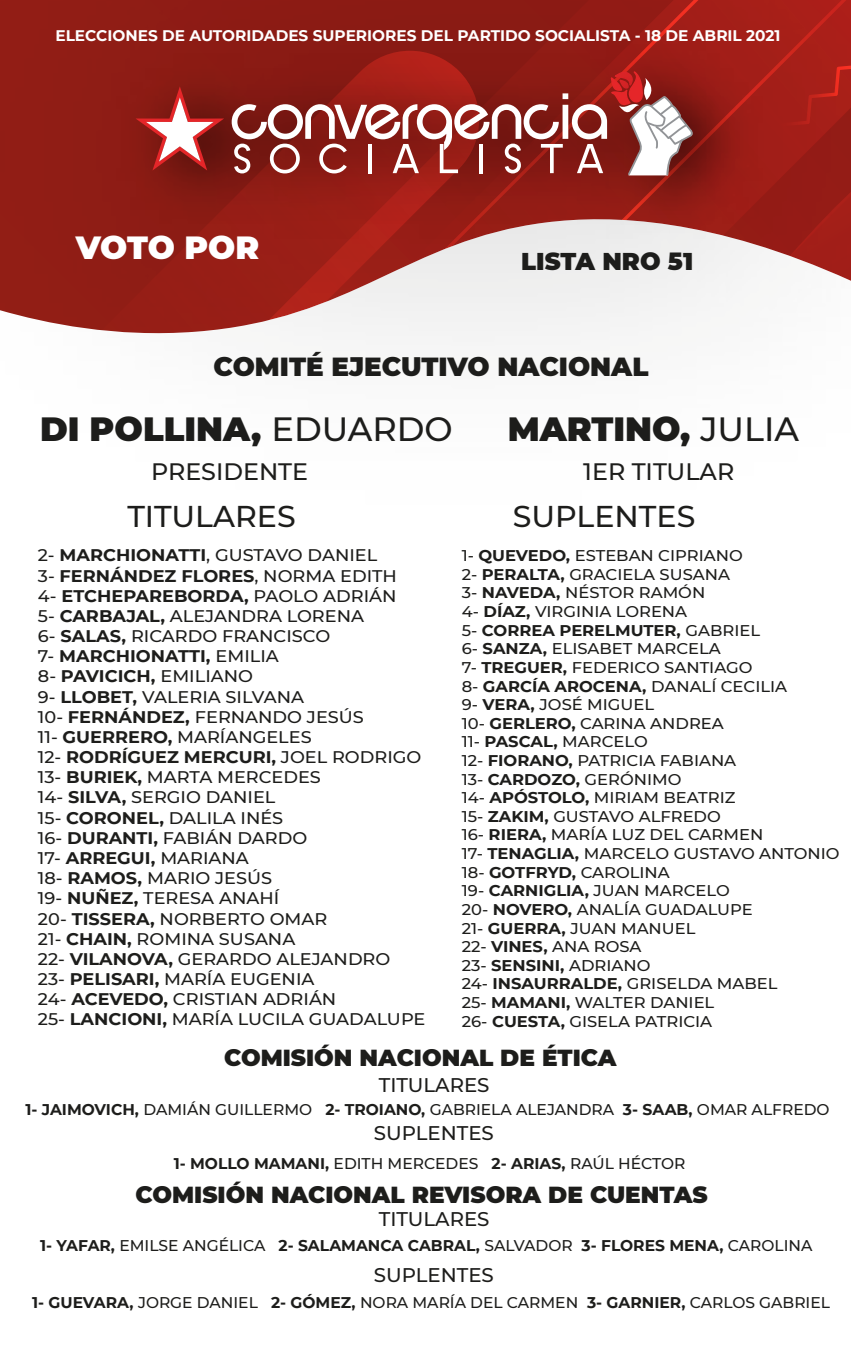
<style>
.page{position:relative;width:851px;height:1347px;background:#fff}
.page>*{position:absolute;margin:0;border:0;box-sizing:border-box;transform-origin:0 0}
.t1{font:900 33.5px "Montserrat";color:#1d1d1b}
.t2{font:900 32px "Montserrat";letter-spacing:-.01em;color:#fff}
.t3{font:500 30px "Montserrat";color:#1d1d1b}
.t4{font:900 26.25px "Montserrat";color:#1d1d1b}
.t5{font:900 24.25px "Montserrat";color:#1d1d1b}
.t6{font:500 23.75px "Montserrat";color:#1d1d1b}
.t7{font:900 23.25px "Montserrat";color:#1d1d1b}
.t8{font:500 19.75px "Montserrat";color:#1d1d1b}
.t9{font:500 16.75px/20.2px "Montserrat";color:#1d1d1b;scale:1.05 1}
.t10{font:500 15.5px/18.5px "Montserrat";color:#1d1d1b;scale:1.05 1}
.t11{font:500 15.5px "Montserrat";color:#1d1d1b}
.t12{font:700 15.5px "Montserrat";color:#1d1d1b}
.t13{font:700 15.25px "Montserrat";color:#fff}
.s1{font-weight:500}
.s2{font-weight:700}
</style>
<div class="page">
<img style="left:0;top:0;width:850px;height:342px">
<img style="left:86px;top:10px;width:697px;height:243px">
<svg style="left:136px;top:86px;width:88px;height:84px"></svg>
<svg style="left:232px;top:64px;width:460px;height:113px"></svg>
<p class="t13" style="left:55px;top:25px;width:726px">ELECCIONES DE AUTORIDADES SUPERIORES DEL PARTIDO SOCIALISTA - 18 DE ABRIL 2021</p>
<h2 class="t2" style="left:76px;top:224px;width:185px">VOTO POR</h2>
<h3 class="t5" style="left:521px;top:244px;width:173px">LISTA NRO 51</h3>
<h3 class="t4" style="left:213px;top:347px;width:436px">COMITÉ EJECUTIVO NACIONAL</h3>
<h1 class="t1" style="left:40px;top:404px;width:414px">DI POLLINA, <span class="s1">EDUARDO</span></h1>
<h1 class="t1" style="left:507px;top:404px;width:293px">MARTINO, <span class="s1">JULIA</span></h1>
<h3 class="t6" style="left:151px;top:455px;width:158px">PRESIDENTE</h3>
<h3 class="t6" style="left:583px;top:455px;width:152px">1ER TITULAR</h3>
<h3 class="t3" style="left:127px;top:495px;width:170px">TITULARES</h3>
<h3 class="t3" style="left:513px;top:495px;width:184px">SUPLENTES</h3>
<p class="t9" style="left:38px;top:544px;width:370px">2- <span class="s2">MARCHIONATTI</span>, GUSTAVO DANIEL<br>3- <span class="s2">FERNÁNDEZ FLORES</span>, NORMA EDITH<br>4- <span class="s2">ETCHEPAREBORDA,</span> PAOLO ADRIÁN<br>5- <span class="s2">CARBAJAL,</span> ALEJANDRA LORENA<br>6- <span class="s2">SALAS,</span> RICARDO FRANCISCO<br>7- <span class="s2">MARCHIONATTI,</span> EMILIA<br>8- <span class="s2">PAVICICH,</span> EMILIANO<br>9- <span class="s2">LLOBET,</span> VALERIA SILVANA<br>10- <span class="s2">FERNÁNDEZ,</span> FERNANDO JESÚS<br>11- <span class="s2">GUERRERO,</span> MARÍANGELES<br>12- <span class="s2">RODRÍGUEZ MERCURI,</span> JOEL RODRIGO<br>13- <span class="s2">BURIEK,</span> MARTA MERCEDES<br>14- <span class="s2">SILVA,</span> SERGIO DANIEL<br>15- <span class="s2">CORONEL,</span> DALILA INÉS<br>16- <span class="s2">DURANTI,</span> FABIÁN DARDO<br>17- <span class="s2">ARREGUI,</span> MARIANA<br>18- <span class="s2">RAMOS,</span> MARIO JESÚS<br>19- <span class="s2">NUÑEZ,</span> TERESA ANAHÍ<br>20- <span class="s2">TISSERA,</span> NORBERTO OMAR<br>21- <span class="s2">CHAIN,</span> ROMINA SUSANA<br>22- <span class="s2">VILANOVA,</span> GERARDO ALEJANDRO<br>23- <span class="s2">PELISARI,</span> MARÍA EUGENIA<br>24- <span class="s2">ACEVEDO,</span> CRISTIAN ADRIÁN<br>25- <span class="s2">LANCIONI,</span> MARÍA LUCILA GUADALUPE</p>
<p class="t10" style="left:461px;top:546px;width:361px">1- <span class="s2">QUEVEDO,</span> ESTEBAN CIPRIANO<br>2- <span class="s2">PERALTA,</span> GRACIELA SUSANA<br>3- <span class="s2">NAVEDA,</span> NÉSTOR RAMÓN<br>4- <span class="s2">DÍAZ,</span> VIRGINIA LORENA<br>5- <span class="s2">CORREA PERELMUTER,</span> GABRIEL<br>6- <span class="s2">SANZA,</span> ELISABET MARCELA<br>7- <span class="s2">TREGUER,</span> FEDERICO SANTIAGO<br>8- <span class="s2">GARCÍA AROCENA,</span> DANALÍ CECILIA<br>9- <span class="s2">VERA,</span> JOSÉ MIGUEL<br>10- <span class="s2">GERLERO,</span> CARINA ANDREA<br>11- <span class="s2">PASCAL,</span> MARCELO<br>12- <span class="s2">FIORANO,</span> PATRICIA FABIANA<br>13- <span class="s2">CARDOZO,</span> GERÓNIMO<br>14- <span class="s2">APÓSTOLO,</span> MIRIAM BEATRIZ<br>15- <span class="s2">ZAKIM,</span> GUSTAVO ALFREDO<br>16- <span class="s2">RIERA,</span> MARÍA LUZ DEL CARMEN<br>17- <span class="s2">TENAGLIA,</span> MARCELO GUSTAVO ANTONIO<br>18- <span class="s2">GOTFRYD,</span> CAROLINA<br>19- <span class="s2">CARNIGLIA,</span> JUAN MARCELO<br>20- <span class="s2">NOVERO,</span> ANALÍA GUADALUPE<br>21- <span class="s2">GUERRA,</span> JUAN MANUEL<br>22- <span class="s2">VINES,</span> ANA ROSA<br>23- <span class="s2">SENSINI,</span> ADRIANO<br>24- <span class="s2">INSAURRALDE,</span> GRISELDA MABEL<br>25- <span class="s2">MAMANI,</span> WALTER DANIEL<br>26- <span class="s2">CUESTA,</span> GISELA PATRICIA</p>
<h3 class="t7" style="left:224px;top:1040px;width:394px">COMISIÓN NACIONAL DE ÉTICA</h3>
<p class="t8" style="left:378px;top:1071px;width:112px">TITULARES</p>
<p class="t8" style="left:374px;top:1119px;width:122px">SUPLENTES</p>
<p class="t11" style="left:25px;top:1098px;width:805px"><span class="s2">1- JAIMOVICH,</span> DAMIÁN GUILLERMO <span class="s2">2- TROIANO,</span> GABRIELA ALEJANDRA <span class="s2">3- SAAB,</span> OMAR ALFREDO</p>
<p class="t11" style="left:174px;top:1152px;width:513px"><span class="s2">1- MOLLO MAMANI,</span> EDITH MERCEDES <span class="s2">2- ARIAS,</span> RAÚL HÉCTOR</p>
<h3 class="t7" style="left:136px;top:1177px;width:573px">COMISIÓN NACIONAL REVISORA DE CUENTAS</h3>
<p class="t12" style="left:40px;top:1234px;width:773px">1- YAFAR, <span class="s1">EMILSE ANGÉLICA</span> 2- SALAMANCA CABRAL, <span class="s1">SALVADOR</span> 3- FLORES MENA, <span class="s1">CAROLINA</span></p>
<p class="t8" style="left:378px;top:1205px;width:112px">TITULARES</p>
<p class="t8" style="left:374px;top:1261px;width:122px">SUPLENTES</p>
<p class="t11" style="left:32px;top:1291px;width:799px"><span class="s2">1- GUEVARA,</span> JORGE DANIEL <span class="s2">2- GÓMEZ,</span> NORA MARÍA DEL CARMEN <span class="s2">3- GARNIER,</span> CARLOS GABRIEL</p>
</div>
